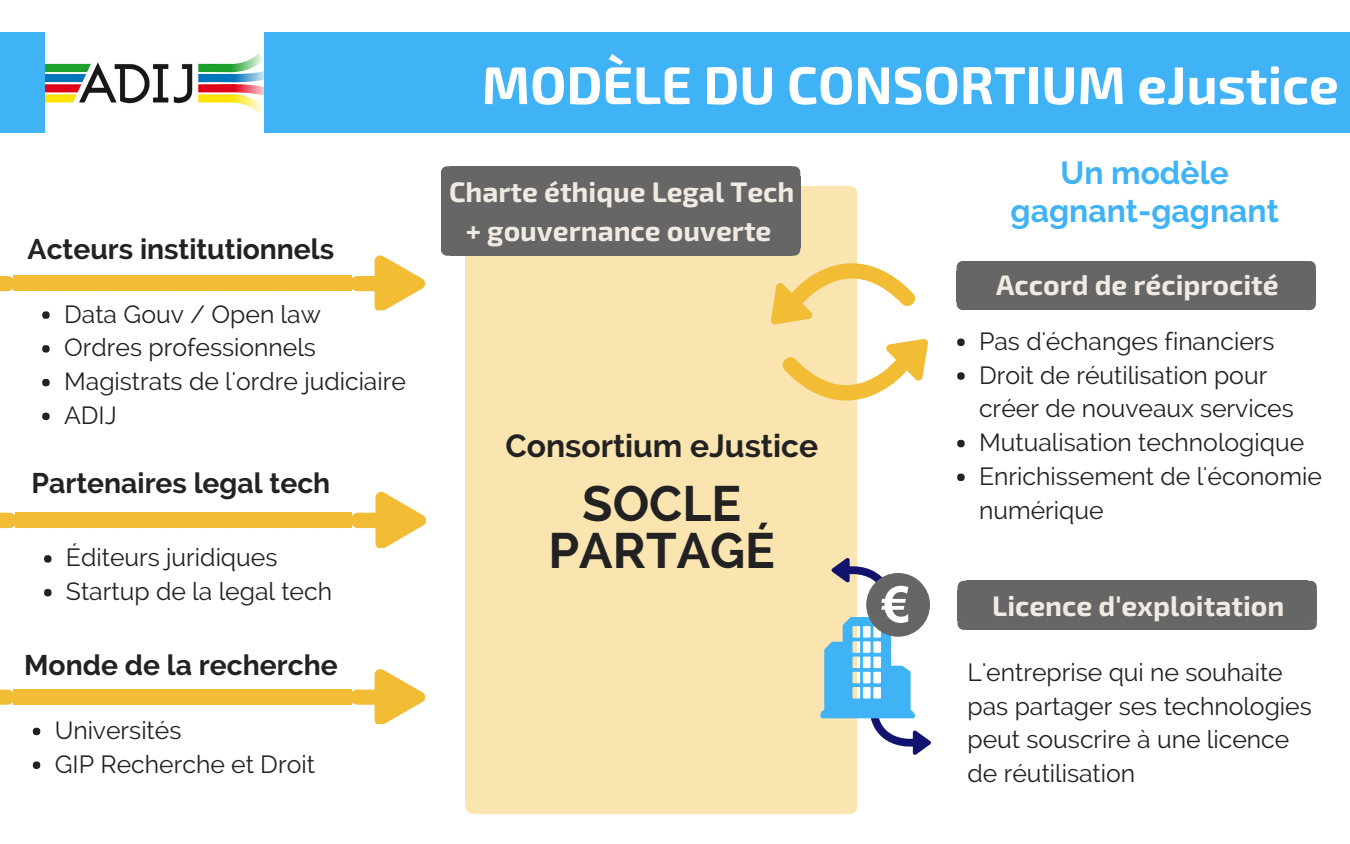
<style>
.page{position:relative;width:1350px;height:844px;background:#fff}
.page>*{position:absolute;margin:0;border:0;box-sizing:border-box;transform-origin:0 0}
.t1{font:700 53px "Exo 2";color:#fff}
.t2{font:700 49.5px/46.9px "Raleway";color:#222;text-align:center}
.t3{font:700 31.88px/37.5px "Raleway";color:#40b3f7;text-align:center}
.t4{font:700 31.88px "Raleway";color:#222}
.t5{font:700 28.25px/39.4px "Exo 2";color:#f1eae2;text-align:center}
.t6{font:700 28.25px "Raleway";color:#222}
.t7{font:24.75px/33.8px "Raleway";color:#222}
</style>
<div class="page">
<svg style="left:847px;top:186px;width:10px;height:11px"></svg>
<div style="left:847px;top:197px;width:10px;height:607px;background:#fae4b0"></div>
<div style="left:476px;top:197px;width:371px;height:607px;background:#fae4b0"></div>
<div style="left:476px;top:186px;width:371px;height:12px;background:#fae4b0"></div>
<div style="left:465px;top:197px;width:11px;height:607px;background:#fae4b0"></div>
<div style="left:476px;top:803px;width:371px;height:10px;background:#fae4b0"></div>
<svg style="left:465px;top:804px;width:11px;height:9px"></svg>
<svg style="left:847px;top:804px;width:10px;height:9px"></svg>
<svg style="left:791px;top:166px;width:9px;height:10px"></svg>
<div style="left:791px;top:176px;width:9px;height:71px;background:#666"></div>
<div style="left:450px;top:176px;width:341px;height:71px;background:#666"></div>
<div style="left:450px;top:166px;width:341px;height:10px;background:#666"></div>
<svg style="left:441px;top:166px;width:9px;height:10px"></svg>
<div style="left:441px;top:176px;width:9px;height:71px;background:#666"></div>
<div style="left:450px;top:247px;width:341px;height:9px;background:#666"></div>
<svg style="left:441px;top:247px;width:9px;height:9px"></svg>
<div style="left:0;top:32px;width:1350px;height:100px;background:#40b3f7"></div>
<div style="left:33px;top:728px;width:7px;height:7px;background:#222;border-radius:50%"></div>
<div style="left:33px;top:761px;width:7px;height:8px;background:#222;border-radius:50%"></div>
<div style="left:42px;top:311px;width:8px;height:8px;background:#222;border-radius:50%"></div>
<div style="left:42px;top:345px;width:8px;height:7px;background:#222;border-radius:50%"></div>
<div style="left:42px;top:379px;width:8px;height:7px;background:#222;border-radius:50%"></div>
<div style="left:42px;top:412px;width:8px;height:8px;background:#222;border-radius:50%"></div>
<div style="left:44px;top:555px;width:8px;height:7px;background:#222;border-radius:50%"></div>
<div style="left:44px;top:589px;width:8px;height:7px;background:#222;border-radius:50%"></div>
<div style="left:957px;top:338px;width:8px;height:8px;background:#222;border-radius:50%"></div>
<div style="left:957px;top:372px;width:8px;height:8px;background:#222;border-radius:50%"></div>
<div style="left:957px;top:440px;width:8px;height:7px;background:#222;border-radius:50%"></div>
<div style="left:957px;top:473px;width:8px;height:8px;background:#222;border-radius:50%"></div>
<svg style="left:770px;top:221px;width:158px;height:180px"></svg>
<svg style="left:820px;top:558px;width:111px;height:197px"></svg>
<svg style="left:1307px;top:261px;width:9px;height:10px"></svg>
<div style="left:1307px;top:271px;width:9px;height:30px;background:#666"></div>
<div style="left:966px;top:271px;width:341px;height:30px;background:#666"></div>
<div style="left:966px;top:261px;width:341px;height:10px;background:#666"></div>
<svg style="left:957px;top:261px;width:9px;height:10px"></svg>
<div style="left:957px;top:271px;width:9px;height:30px;background:#666"></div>
<div style="left:966px;top:301px;width:341px;height:9px;background:#666"></div>
<svg style="left:957px;top:301px;width:9px;height:9px"></svg>
<svg style="left:1307px;top:301px;width:9px;height:9px"></svg>
<svg style="left:1308px;top:581px;width:9px;height:9px"></svg>
<div style="left:1307px;top:590px;width:10px;height:31px;background:#666"></div>
<div style="left:967px;top:590px;width:341px;height:31px;background:#666"></div>
<div style="left:967px;top:581px;width:341px;height:10px;background:#666"></div>
<svg style="left:958px;top:581px;width:9px;height:9px"></svg>
<div style="left:958px;top:590px;width:9px;height:31px;background:#666"></div>
<div style="left:967px;top:621px;width:341px;height:9px;background:#666"></div>
<svg style="left:958px;top:621px;width:9px;height:9px"></svg>
<svg style="left:1308px;top:621px;width:9px;height:9px"></svg>
<img style="left:46px;top:32px;width:217px;height:100px">
<div style="left:303px;top:276px;width:48px;height:15px;background:#f3bc35"></div>
<div style="left:0;top:275px;width:300px;height:17px;background:#f3bc35"></div>
<svg style="left:306px;top:255px;width:119px;height:55px"></svg>
<div style="left:305px;top:512px;width:47px;height:16px;background:#f3bc35"></div>
<div style="left:0;top:512px;width:302px;height:17px;background:#f3bc35"></div>
<svg style="left:315px;top:492px;width:111px;height:56px"></svg>
<div style="left:303px;top:689px;width:48px;height:15px;background:#f3bc35"></div>
<div style="left:0;top:689px;width:300px;height:16px;background:#f3bc35"></div>
<svg style="left:306px;top:669px;width:119px;height:55px"></svg>
<p class="t6" style="left:28px;top:232px;width:308px">Acteurs institutionnels</p>
<p class="t7" style="left:64px;top:297px;width:343px">Data Gouv / Open law<br>Ordres professionnels<br>Magistrats de l'ordre judiciaire<br>ADIJ</p>
<p class="t6" style="left:32px;top:466px;width:300px">Partenaires legal tech</p>
<p class="t7" style="left:66px;top:541px;width:268px">Éditeurs juridiques<br>Startup de la legal tech</p>
<p class="t6" style="left:24px;top:649px;width:315px">Monde de la recherche</p>
<p class="t7" style="left:55px;top:713px;width:262px">Universités<br>GIP Recherche et Droit</p>
<h1 class="t1" style="left:482px;top:51px;width:858px">MODÈLE DU CONSORTIUM eJustice</h1>
<p class="t5" style="left:449px;top:170px;width:347px">Charte éthique Legal Tech + gouvernance ouverte</p>
<p class="t4" style="left:506px;top:427px;width:314px">Consortium eJustice</p>
<h2 class="t2" style="left:549px;top:480px;width:228px">SOCLE<br>PARTAGÉ</h2>
<p class="t3" style="left:1011px;top:154px;width:270px">Un modèle gagnant-gagnant</p>
<p class="t5" style="left:996px;top:264px;width:284px">Accord de réciprocité</p>
<p class="t7" style="left:979px;top:324px;width:344px">Pas d'échanges financiers<br>Droit de réutilisation pour créer de nouveaux services<br>Mutualisation technologique<br>Enrichissement de l'économie numérique</p>
<p class="t5" style="left:992px;top:585px;width:294px">Licence d'exploitation</p>
<p class="t7" style="left:967px;top:655px;width:346px">L'entreprise qui ne souhaite pas partager ses technologies peut souscrire à une licence de réutilisation</p>
</div>
